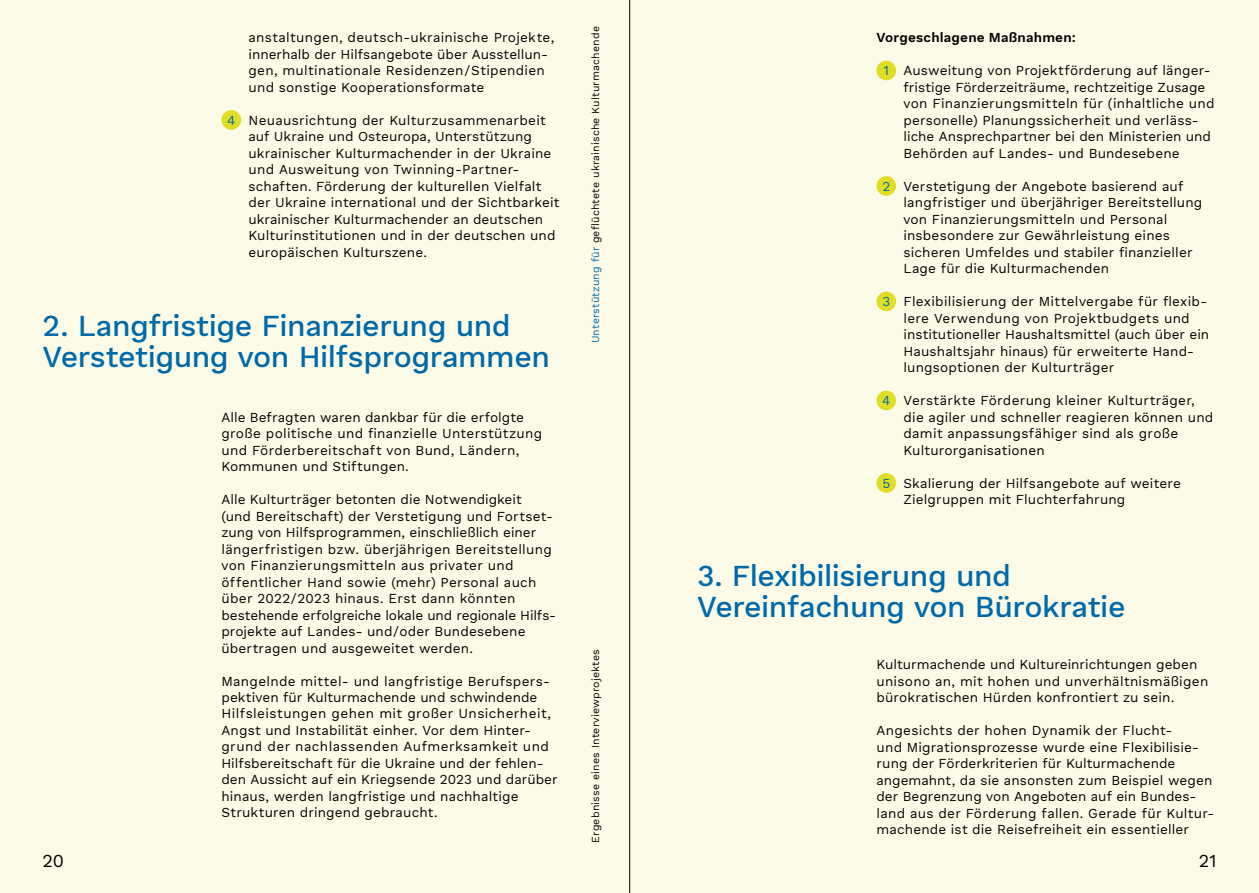
<style>
.page{position:relative;width:1259px;height:893px;background:#fcfbe7}
.page>*{position:absolute;margin:0;border:0;box-sizing:border-box;transform-origin:0 0}
.t1{font:500 30px/30.5px "Work Sans DUK";letter-spacing:-.015em;color:#0069a9}
.t2{font:18px "Work Sans DUK";color:#000}
.t3{font:13.5px/16.5px "Work Sans DUK";letter-spacing:.01em;color:#000}
.t4{font:600 13.5px "Work Sans DUK";letter-spacing:.015em;color:#000}
.t5{font:10.5px "Work Sans DUK";letter-spacing:.02em;color:#000}
.s1{color:#0069a9}
</style>
<div class="page">
<div style="left:221px;top:110px;width:20px;height:20px;background:#e1dd24;border-radius:50%"></div>
<div style="left:876px;top:61px;width:20px;height:19px;background:#e1dd24;border-radius:50%"></div>
<div style="left:876px;top:176px;width:20px;height:20px;background:#e1dd24;border-radius:50%"></div>
<div style="left:876px;top:292px;width:20px;height:19px;background:#e1dd24;border-radius:50%"></div>
<div style="left:876px;top:391px;width:20px;height:19px;background:#e1dd24;border-radius:50%"></div>
<div style="left:876px;top:473px;width:20px;height:20px;background:#e1dd24;border-radius:50%"></div>
<hr style="left:629px;top:0;width:1px;height:893px;background:#000">
<p class="t3" style="left:248px;top:30px;width:307px">anstaltungen, deutsch- ukrainische Projekte, innerhalb der Hilfsangebote über Ausstellun&shy;gen, multinationale Residenzen/Stipendien und sonstige Kooperationsformate</p>
<p class="t3" style="left:248px;top:112px;width:312px;text-indent:-21px"><span class="s1">4</span> Neuausrichtung der Kulturzusammenarbeit auf Ukraine und Osteuropa, Unterstützung ukrainischer Kulturmachender in der Ukraine und Ausweitung von Twinning-Partner&shy;schaften. Förderung der kulturellen Vielfalt der Ukraine international und der Sichtbarkeit ukrainischer Kulturmachender an deutschen Kulturinstitutionen und in der deutschen und europäischen Kulturszene.</p>
<h1 class="t1" style="left:43px;top:312px;width:509px">2. Langfristige Finanzierung und<br>Verstetigung von Hilfsprogrammen</h1>
<p class="t3" style="left:221px;top:409px;width:322px">Alle Befragten waren dankbar für die erfolgte große politische und finanzielle Unterstützung und Förderbereitschaft von Bund, Ländern, Kommunen und Stiftungen.</p>
<p class="t3" style="left:221px;top:492px;width:336px">Alle Kulturträger betonten die Notwendigkeit<br>(und Bereitschaft) der Verstetigung und Fortset&shy;zung von Hilfsprogrammen, einschließlich einer längerfristigen bzw. überjährigen Bereitstellung von Finanzierungsmitteln aus privater und öffentlicher Hand sowie (mehr) Personal auch über 2022/2023 hinaus. Erst dann könnten bestehende erfolgreiche lokale und regionale Hilfs&shy;projekte auf Landes- und/oder Bundesebene übertragen und ausgeweitet werden.</p>
<p class="t3" style="left:221px;top:673px;width:338px">Mangelnde mittel- und langfristige Berufspers&shy;pektiven für Kulturmachende und schwindende Hilfsleistungen gehen mit großer Unsicherheit, Angst und Instabilität einher. Vor dem Hinter&shy;grund der nachlassenden Aufmerksamkeit und Hilfsbereitschaft für die Ukraine und der fehlen&shy;den Aussicht auf ein Kriegsende 2023 und darüber hinaus, werden langfristige und nachhaltige Strukturen dringend gebraucht.</p>
<p class="t5" style="left:589px;top:343px;width:319px;rotate:-90deg"><span class="s1">Unterstützung für</span> geflüchtete ukrainische Kulturmachende</p>
<p class="t5" style="left:589px;top:843px;width:195px;rotate:-90deg">Ergebnisse eines Interviewprojektes</p>
<p class="t4" style="left:876px;top:30px;width:201px">Vorgeschlagene Maßnahmen:</p>
<p class="t3" style="left:903px;top:63px;width:312px;text-indent:-20px"><span class="s1">1</span> Ausweitung von Projektförderung auf länger&shy;fristige Förderzeiträume, rechtzeitige Zusage von Finanzierungsmitteln für (inhaltliche und personelle) Planungssicherheit und verläss&shy;liche Ansprechpartner bei den Ministerien und Behörden auf Landes- und Bundesebene</p>
<p class="t3" style="left:903px;top:178px;width:300px;text-indent:-21px"><span class="s1">2</span> Verstetigung der Angebote basierend auf langfristiger und überjähriger Bereitstellung von Finanzierungsmitteln und Personal insbesondere zur Gewährleistung eines sicheren Umfeldes und stabiler finanzieller Lage für die Kulturmachenden</p>
<p class="t3" style="left:903px;top:294px;width:307px;text-indent:-21px"><span class="s1">3</span> Flexibilisierung der Mittelvergabe für flexib&shy;lere Verwendung von Projektbudgets und institutioneller Haushaltsmittel (auch über ein Haushaltsjahr hinaus) für erweiterte Hand&shy;lungsoptionen der Kulturträger</p>
<p class="t3" style="left:903px;top:393px;width:311px;text-indent:-21px"><span class="s1">4</span> Verstärkte Förderung kleiner Kulturträger, die agiler und schneller reagieren können und damit anpassungsfähiger sind als große Kulturorganisationen</p>
<p class="t3" style="left:903px;top:475px;width:279px;text-indent:-21px"><span class="s1">5</span> Skalierung der Hilfsangebote auf weitere<br>Zielgruppen mit Fluchterfahrung</p>
<h1 class="t1" style="left:697px;top:562px;width:430px">3. Flexibilisierung und<br>Vereinfachung von Bürokratie</h1>
<p class="t3" style="left:876px;top:657px;width:333px">Kulturmachende und Kultureinrichtungen geben unisono an, mit hohen und unverhältnismäßigen bürokratischen Hürden konfrontiert zu sein.</p>
<p class="t3" style="left:876px;top:723px;width:339px">Angesichts der hohen Dynamik der Flucht-<br>und Migrationsprozesse wurde eine Flexibilisie&shy;rung der Förderkriterien für Kulturmachende angemahnt, da sie ansonsten zum Beispiel wegen der Begrenzung von Angeboten auf ein Bundes&shy;land aus der Förderung fallen. Gerade für Kultur&shy;machende ist die Reisefreiheit ein essentieller</p>
<h2 class="t2" style="left:43px;top:850px;width:23px">20</h2>
<h2 class="t2" style="left:1198px;top:850px;width:19px">21</h2>
</div>
